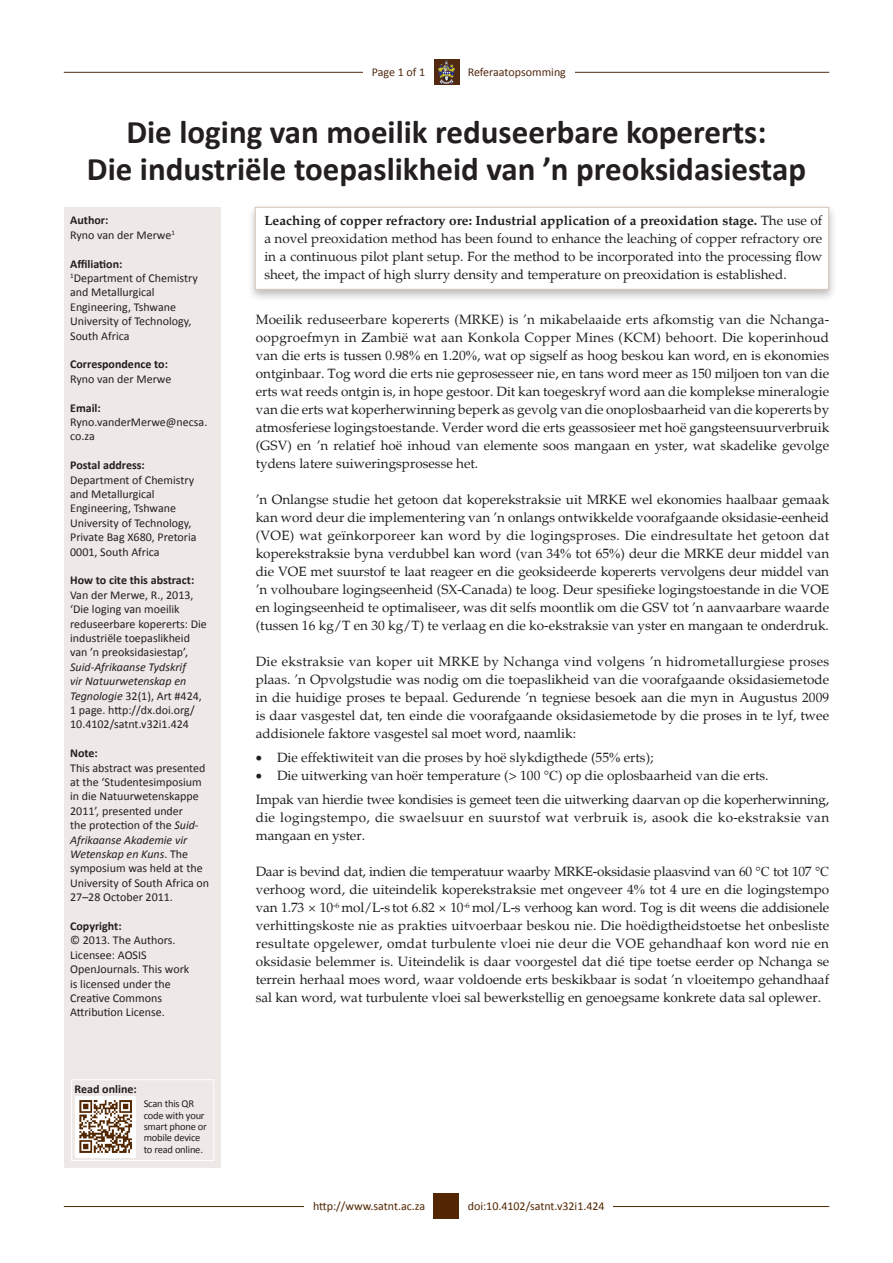
<style>
.page{position:relative;width:893px;height:1263px;background:#fff}
.page>*{position:absolute;margin:0;border:0;box-sizing:border-box;transform-origin:0 0}
.t1{font:700 33px "Calibri";color:#231f20}
.t2{font:13.5px/18px "Palatino";color:#231f20;text-align:justify}
.t3{font:12px/14.4px "Calibri";color:#231f20}
.t4{font:700 12px "Calibri";color:#231f20}
.t5{font:12px "Calibri";color:#522601}
.t6{font:12px "Calibri";color:#512910}
.t7{font:10.5px/11.2px "Calibri";letter-spacing:-.02em;color:#231f20}
.s1{font-style:italic}
.s2{font-weight:700}
.s3{font-family:"Times New Roman"}
</style>
<div class="page">
<hr style="left:64px;top:72px;width:765px;height:1px;background:#512910">
<hr style="left:64px;top:1206px;width:765px;height:1px;background:#522601">
<div style="left:305px;top:1193px;width:129px;height:26px;background:#fff"></div>
<div style="left:459px;top:1193px;width:154px;height:26px;background:#fff"></div>
<div style="left:434px;top:1193px;width:25px;height:26px;background:#522601"></div>
<div style="left:459px;top:59px;width:115px;height:26px;background:#fff"></div>
<img style="left:434px;top:59px;width:25px;height:26px">
<div style="left:247px;top:203px;width:591px;height:99px;background:#231f20;opacity:.75"></div>
<div style="left:255px;top:207px;width:574px;height:83px;background:#fff"></div>
<div style="left:65px;top:207px;width:156px;height:960px;background:#eee9e6"></div>
<div style="left:363px;top:59px;width:71px;height:26px;background:#fff"></div>
<div style="left:71px;top:1079px;width:143px;height:82px;border:1px solid #fff"></div>
<img style="left:75px;top:1096px;width:61px;height:61px">
<p class="t6" style="left:372px;top:65px;width:55px">Page 1 of 1</p>
<p class="t6" style="left:468px;top:65px;width:100px">Referaatopsomming</p>
<p class="t1" style="left:126px;top:111px;width:642px">Die loging van moeilik reduseerbare kopererts:</p>
<p class="t1" style="left:87px;top:148px;width:721px">Die industriële toepaslikheid van ’n preoksidasiestap</p>
<p class="t4" style="left:70px;top:213px;width:40px">Author:</p>
<p class="t3" style="left:70px;top:228px;width:106px">Ryno van der Merwe<sup>1</sup></p>
<p class="t4" style="left:70px;top:256px;width:54px">Affiliation:</p>
<p class="t3" style="left:70px;top:271px;width:129px"><sup>1</sup>Department of Chemistry and Metallurgical<br>Engineering, Tshwane<br>University of Technology,<br>South Africa</p>
<p class="t4" style="left:70px;top:357px;width:99px">Correspondence to:</p>
<p class="t3" style="left:70px;top:372px;width:103px">Ryno van der Merwe</p>
<p class="t4" style="left:70px;top:400px;width:32px">Email:</p>
<p class="t3" style="left:70px;top:415px;width:139px">Ryno.vanderMerwe@necsa. co.za</p>
<p class="t4" style="left:70px;top:457px;width:76px">Postal address:</p>
<p class="t3" style="left:70px;top:472px;width:128px">Department of Chemistry and Metallurgical<br>Engineering, Tshwane<br>University of Technology,<br>Private Bag X680, Pretoria<br>0001, South Africa</p>
<p class="t4" style="left:70px;top:573px;width:126px">How to cite this abstract:</p>
<p class="t3" style="left:70px;top:588px;width:138px">Van der Merwe, R., 2013, ‘Die loging van moeilik reduseerbare kopererts: Die industriële toepaslikheid van ’n preoksidasiestap’,<br><span class="s1">Suid-Afrikaanse Tydskrif<br>vir Natuurwetenskap en<br>Tegnologie</span> 32(1), Art #424,<br>1 page. http://dx.doi.org/<br>10.4102/satnt.v32i1.424</p>
<p class="t4" style="left:70px;top:745px;width:29px">Note:</p>
<p class="t3" style="left:70px;top:760px;width:141px">This abstract was presented at the ‘Studentesimposium in die Natuurwetenskappe<br>2011’, presented under<br>the protection of the <span class="s1">Suid-<br>Afrikaanse Akademie vir<br>Wetenskap en Kuns</span>. The symposium was held at the<br>University of South Africa on<br>27–28 October 2011.</p>
<p class="t4" style="left:70px;top:918px;width:53px">Copyright:</p>
<p class="t3" style="left:70px;top:933px;width:107px">© 2013. The Authors.</p>
<p class="t3" style="left:70px;top:948px;width:121px">Licensee: AOSIS<br>OpenJournals. This work</p>
<p class="t3" style="left:70px;top:976px;width:102px">is licensed under the</p>
<p class="t3" style="left:70px;top:991px;width:93px">Creative Commons</p>
<p class="t3" style="left:70px;top:1005px;width:96px">Attribution License.</p>
<p class="t2" style="left:264px;top:212px;width:560px"><span class="s2">Leaching of copper refractory ore: Industrial application of a preoxidation stage.</span> The use of a novel preoxidation method has been found to enhance the leaching of copper refractory ore in a continuous pilot plant setup. For the method to be incorporated into the processing flow sheet, the impact of high slurry density and temperature on preoxidation is established.</p>
<p class="t2" style="left:256px;top:311px;width:575px">Moeilik reduseerbare kopererts (MRKE) is ’n mikabelaaide erts afkomstig van die Nchanga&shy;oopgroefmyn in Zambië wat aan Konkola Copper Mines (KCM) behoort. Die koperinhoud van die erts is tussen 0.98<span class="s3">%</span> en 1.20<span class="s3">%</span>, wat op sigself as hoog beskou kan word, en is ekonomies ontginbaar. Tog word die erts nie geprosesseer nie, en tans word meer as 150 miljoen ton van die erts wat reeds ontgin is, in hope gestoor. Dit kan toegeskryf word aan die komplekse mineralogie van die erts wat koperherwinning beperk as gevolg van die onoplosbaarheid van die kopererts by atmosferiese logingstoestande. Verder word die erts geassosieer met hoë gangsteensuurverbruik (GSV) en ’n relatief hoë inhoud van elemente soos mangaan en yster, wat skadelike gevolge tydens latere suiweringsprosesse het.</p>
<p class="t2" style="left:256px;top:491px;width:575px">’n Onlangse studie het getoon dat koperekstraksie uit MRKE wel ekonomies haalbaar gemaak kan word deur die implementering van ’n onlangs ontwikkelde voorafgaande oksidasie-eenheid (VOE) wat geïnkorporeer kan word by die logingsproses. Die eindresultate het getoon dat koperekstraksie byna verdubbel kan word (van 34<span class="s3">%</span> tot 65<span class="s3">%</span>) deur die MRKE deur middel van die VOE met suurstof te laat reageer en die geoksideerde kopererts vervolgens deur middel van ’n volhoubare logingseenheid (SX-Canada) te loog. Deur spesifieke logingstoestande in die VOE en logingseenheid te optimaliseer, was dit selfs moontlik om die GSV tot ’n aanvaarbare waarde (tussen 16 kg/T en 30 kg/T) te verlaag en die ko-ekstraksie van yster en mangaan te onderdruk.</p>
<p class="t2" style="left:256px;top:653px;width:575px">Die ekstraksie van koper uit MRKE by Nchanga vind volgens ’n hidrometallurgiese proses plaas. ’n Opvolgstudie was nodig om die toepaslikheid van die voorafgaande oksidasiemetode in die huidige proses te bepaal. Gedurende ’n tegniese besoek aan die myn in Augustus 2009 is daar vasgestel dat, ten einde die voorafgaande oksidasiemetode by die proses in te lyf, twee addisionele faktore vasgestel sal moet word, naamlik:</p>
<p class="t2" style="left:256px;top:749px;width:399px">• Die effektiwiteit van die proses by hoë slykdigthede (55<span class="s3">%</span> erts);</p>
<p class="t2" style="left:256px;top:767px;width:514px">• Die uitwerking van hoër temperature (&gt; 100 <span class="s3">°C</span>) op die oplosbaarheid van die erts.</p>
<p class="t2" style="left:256px;top:791px;width:575px">Impak van hierdie twee kondisies is gemeet teen die uitwerking daarvan op die koperherwinning, die logingstempo, die swaelsuur en suurstof wat verbruik is, asook die ko-ekstraksie van mangaan en yster.</p>
<p class="t2" style="left:256px;top:863px;width:575px">Daar is bevind dat, indien die temperatuur waarby MRKE-oksidasie plaasvind van 60 <span class="s3">°C</span> tot 107 <span class="s3">°C </span>verhoog word, die uiteindelik koperekstraksie met ongeveer 4<span class="s3">%</span> tot 4 ure en die logingstempo van 1.73 × 10<sup>-6</sup> mol/L-s tot 6.82 × 10<sup>-6</sup> mol/L-s verhoog kan word. Tog is dit weens die addisionele verhittingskoste nie as prakties uitvoerbaar beskou nie. Die hoëdigtheidstoetse het onbesliste resultate opgelewer, omdat turbulente vloei nie deur die VOE gehandhaaf kon word nie en oksidasie belemmer is. Uiteindelik is daar voorgestel dat dié tipe toetse eerder op Nchanga se terrein herhaal moes word, waar voldoende erts beskikbaar is sodat ’n vloeitempo gehandhaaf sal kan word, wat turbulente vloei sal bewerkstellig en genoegsame konkrete data sal oplewer.</p>
<p class="t4" style="left:75px;top:1082px;width:64px">Read online:</p>
<p class="t7" style="left:144px;top:1098px;width:65px">Scan this QR code with your smart phone or mobile device to read online.</p>
<p class="t5" style="left:313px;top:1199px;width:114px">http://www.satnt.ac.za</p>
<p class="t5" style="left:468px;top:1199px;width:138px">doi:10.4102/satnt.v32i1.424</p>
</div>
